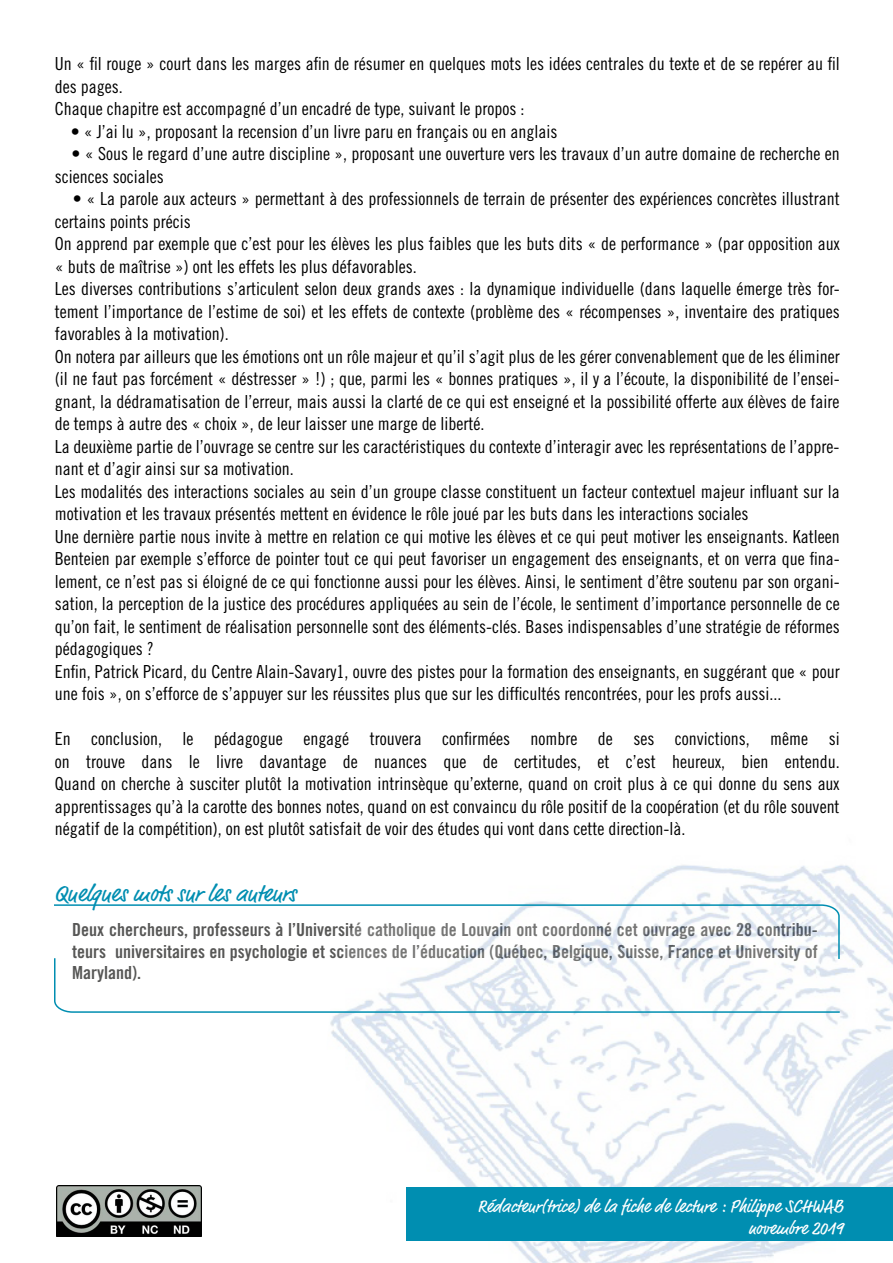
<style>
.page{position:relative;width:893px;height:1263px;background:#fff}
.page>*{position:absolute;margin:0;border:0;box-sizing:border-box;transform-origin:0 0}
.t1{font:24px "Market Pro";color:#008eb1}
.t2{font:18px/22.5px "Trade Gothic LT Std Cn 18";color:#000}
.t3{font:18px/21.6px "Trade Gothic LT Std Bd Cn 20";color:#575756;text-align:justify}
.t4{font:18px/21.6px "Market Pro";color:#fff;text-align:right}
</style>
<div class="page">
<img style="left:330px;top:865px;width:563px;height:398px">
<svg style="left:54px;top:904px;width:787px;height:109px"></svg>
<div style="left:406px;top:1187px;width:487px;height:54px;background:#008eb1"></div>
<img style="left:56px;top:1185px;width:145px;height:51px">
<p class="t2" style="left:55px;top:52px;width:786px">Un « fil rouge » court dans les marges afin de résumer en quelques mots les idées centrales du texte et de se repérer au fil des pages.<br>Chaque chapitre est accompagné d’un encadré de type, suivant le propos :</p>
<p class="t2" style="left:71px;top:120px;width:488px">• « J’ai lu », proposant la recension d’un livre paru en français ou en anglais</p>
<p class="t2" style="left:55px;top:142px;width:786px;text-indent:17px">• « Sous le regard d’une autre discipline », proposant une ouverture vers les travaux d’un autre domaine de recherche en sciences sociales</p>
<p class="t2" style="left:55px;top:187px;width:787px;text-indent:18px">• « La parole aux acteurs » permettant à des professionnels de terrain de présenter des expériences concrètes illustrant certains points précis<br>On apprend par exemple que c’est pour les élèves les plus faibles que les buts dits « de performance » (par opposition aux « buts de maîtrise ») ont les effets les plus défavorables.<br>Les diverses contributions s’articulent selon deux grands axes : la dynamique individuelle (dans laquelle émerge très for&shy;tement l’importance de l’estime de soi) et les effets de contexte (problème des « récompenses », inventaire des pratiques favorables à la motivation).<br>On notera par ailleurs que les émotions ont un rôle majeur et qu’il s’agit plus de les gérer convenablement que de les éliminer (il ne faut pas forcément « déstresser » !) ; que, parmi les « bonnes pratiques », il y a l’écoute, la disponibilité de l’ensei&shy;gnant, la dédramatisation de l’erreur, mais aussi la clarté de ce qui est enseigné et la possibilité offerte aux élèves de faire de temps à autre des « choix », de leur laisser une marge de liberté.<br>La deuxième partie de l’ouvrage se centre sur les caractéristiques du contexte d’interagir avec les représentations de l’appre&shy;nant et d’agir ainsi sur sa motivation.<br>Les modalités des interactions sociales au sein d’un groupe classe constituent un facteur contextuel majeur influant sur la motivation et les travaux présentés mettent en évidence le rôle joué par les buts dans les interactions sociales<br>Une dernière partie nous invite à mettre en relation ce qui motive les élèves et ce qui peut motiver les enseignants. Katleen Benteien par exemple s’efforce de pointer tout ce qui peut favoriser un engagement des enseignants, et on verra que fina&shy;lement, ce n’est pas si éloigné de ce qui fonctionne aussi pour les élèves. Ainsi, le sentiment d’être soutenu par son organi&shy;sation, la perception de la justice des procédures appliquées au sein de l’école, le sentiment d’importance personnelle de ce qu’on fait, le sentiment de réalisation personnelle sont des éléments-clés. Bases indispensables d’une stratégie de réformes pédagogiques ?<br>Enfin, Patrick Picard, du Centre Alain-Savary1, ouvre des pistes pour la formation des enseignants, en suggérant que « pour une fois », on s’efforce de s’appuyer sur les réussites plus que sur les difficultés rencontrées, pour les profs aussi...</p>
<p class="t2" style="left:55px;top:727px;width:786px;text-align:justify">En conclusion, le pédagogue engagé trouvera confirmées nombre de ses convictions, même si on trouve dans le livre davantage de nuances que de certitudes, et c’est heureux, bien entendu.<br>Quand on cherche à susciter plutôt la motivation intrinsèque qu’externe, quand on croit plus à ce qui donne du sens aux apprentissages qu’à la carotte des bonnes notes, quand on est convaincu du rôle positif de la coopération (et du rôle souvent négatif de la compétition), on est plutôt satisfait de voir des études qui vont dans cette direction-là.</p>
<h1 class="t1" style="left:54px;top:877px;width:244px">Quelques mots sur les auteurs</h1>
<p class="t3" style="left:72px;top:919px;width:747px">Deux chercheurs, professeurs à l’Université catholique de Louvain ont coordonné cet ouvrage avec 28 contribu&shy;teurs universitaires en psychologie et sciences de l’éducation (Québec, Belgique, Suisse, France et University of Maryland).</p>
<p class="t4" style="left:477px;top:1196px;width:367px">Rédacteur(trice) de la fiche de lecture : Philippe SCHWAB novembre 2019</p>
</div>
